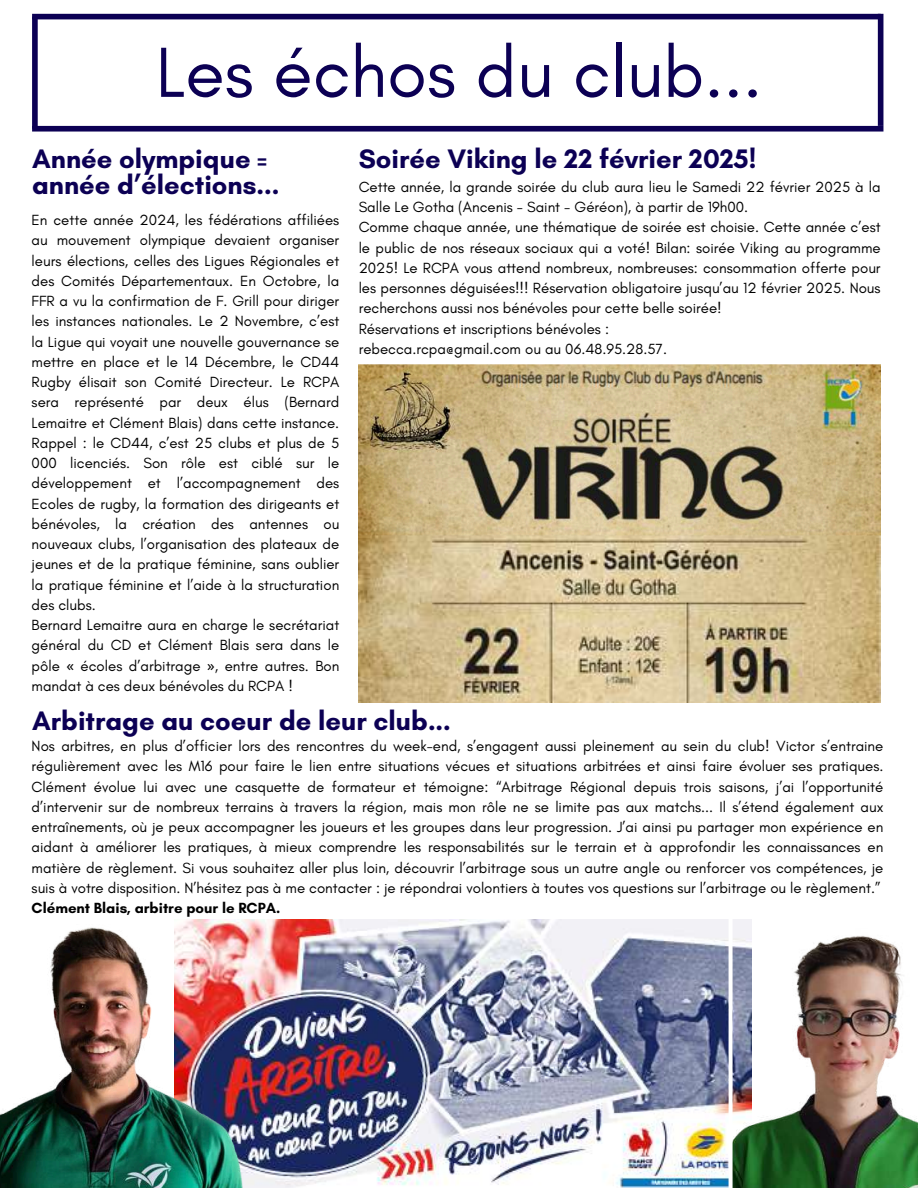
<style>
.page{position:relative;width:918px;height:1188px;background:#fff}
.page>*{position:absolute;margin:0;border:0;box-sizing:border-box;transform-origin:0 0}
.t1{font:72.3px "Glacial Indifference";color:#0c0054}
.t2{font:700 27.3px/25.8px "Glacial Indifference";color:#0c0054}
.t3{font:15px/20.2px "Glacial Indifference";color:#000}
.t4{font:700 15px "Glacial Indifference";color:#000}
.s1{font-family:"Noto Sans"}
</style>
<div class="page">
<img style="left:307px;top:920px;width:422px;height:268px">
<img style="left:732px;top:919px;width:186px;height:269px">
<img style="left:0;top:919px;width:307px;height:269px">
<div style="left:32px;top:126px;width:851px;height:6px;background:#0c0054"></div>
<div style="left:32px;top:14px;width:849px;height:5px;background:#0c0054"></div>
<div style="left:878px;top:14px;width:5px;height:112px;background:#0c0054"></div>
<div style="left:32px;top:17px;width:6px;height:112px;background:#0c0054"></div>
<img style="left:359px;top:535px;width:522px;height:168px">
<img style="left:359px;top:364px;width:522px;height:171px">
<h1 class="t1" style="left:156px;top:28px;width:608px">Les échos du club...</h1>
<h2 class="t2" style="left:32px;top:146px;width:249px">Année olympique = année d’élections...</h2>
<p class="t3" style="left:32px;top:210px;width:309px">En cette année 2024, les fédérations affiliées au mouvement olympique devaient organiser leurs élections, celles des Ligues Régionales et des Comités Départementaux. En Octobre, la FFR a vu la confirmation de F. Grill pour diriger les instances nationales. Le 2 Novembre, c’est la Ligue qui voyait une nouvelle gouvernance se mettre en place et le 14 Décembre, le CD44<br>Rugby élisait son Comité Directeur. Le RCPA sera représenté par deux élus (Bernard Lemaitre et Clément Blais) dans cette instance.<br>Rappel : le CD44, c’est 25 clubs et plus de 5<br>000 licenciés. Son rôle est ciblé sur le développement et l’accompagnement des Ecoles de rugby, la formation des dirigeants et bénévoles, la création des antennes ou nouveaux clubs, l’organisation des plateaux de jeunes et de la pratique féminine, sans oublier la pratique féminine et l’aide à la structuration des clubs.<br>Bernard Lemaitre aura en charge le secrétariat général du CD et Clément Blais sera dans le pôle <span class="s1">«</span> écoles d’arbitrage <span class="s1">»</span>, entre autres. Bon mandat à ces deux bénévoles du RCPA !</p>
<h2 class="t2" style="left:359px;top:146px;width:399px">Soirée Viking le 22 février 2025!</h2>
<p class="t3" style="left:359px;top:177px;width:523px">Cette année, la grande soirée du club aura lieu le Samedi 22 février 2025 à la Salle Le Gotha (Ancenis - Saint - Géréon), à partir de 19h00.<br>Comme chaque année, une thématique de soirée est choisie. Cette année c’est le public de nos réseaux sociaux qui a voté! Bilan: soirée Viking au programme 2025! Le RCPA vous attend nombreux, nombreuses: consommation offerte pour les personnes déguisées!!! Réservation obligatoire jusqu’au 12 février 2025. Nous recherchons aussi nos bénévoles pour cette belle soirée!<br>Réservations et inscriptions bénévoles :<br>rebecca.rcpa@gmail.com ou au 06.48.95.28.57.</p>
<h2 class="t2" style="left:32px;top:708px;width:420px">Arbitrage au coeur de leur club...</h2>
<p class="t3" style="left:32px;top:736px;width:853px;text-align:justify">Nos arbitres, en plus d’officier lors des rencontres du week-end, s’engagent aussi pleinement au sein du club! Victor s’entraine régulièrement avec les M16 pour faire le lien entre situations vécues et situations arbitrées et ainsi faire évoluer ses pratiques.<br>Clément évolue lui avec une casquette de formateur et témoigne: “Arbitrage Régional depuis trois saisons, j’ai l’opportunité d’intervenir sur de nombreux terrains à travers la région, mais mon rôle ne se limite pas aux matchs... Il s’étend également aux entraînements, où je peux accompagner les joueurs et les groupes dans leur progression. J’ai ainsi pu partager mon expérience en aidant à améliorer les pratiques, à mieux comprendre les responsabilités sur le terrain et à approfondir les connaissances en matière de règlement. Si vous souhaitez aller plus loin, découvrir l’arbitrage sous un autre angle ou renforcer vos compétences, je suis à votre disposition. N’hésitez pas à me contacter : je répondrai volontiers à toutes vos questions sur l’arbitrage ou le règlement.”</p>
<p class="t4" style="left:32px;top:899px;width:250px">Clément Blais, arbitre pour le RCPA.</p>
</div>
